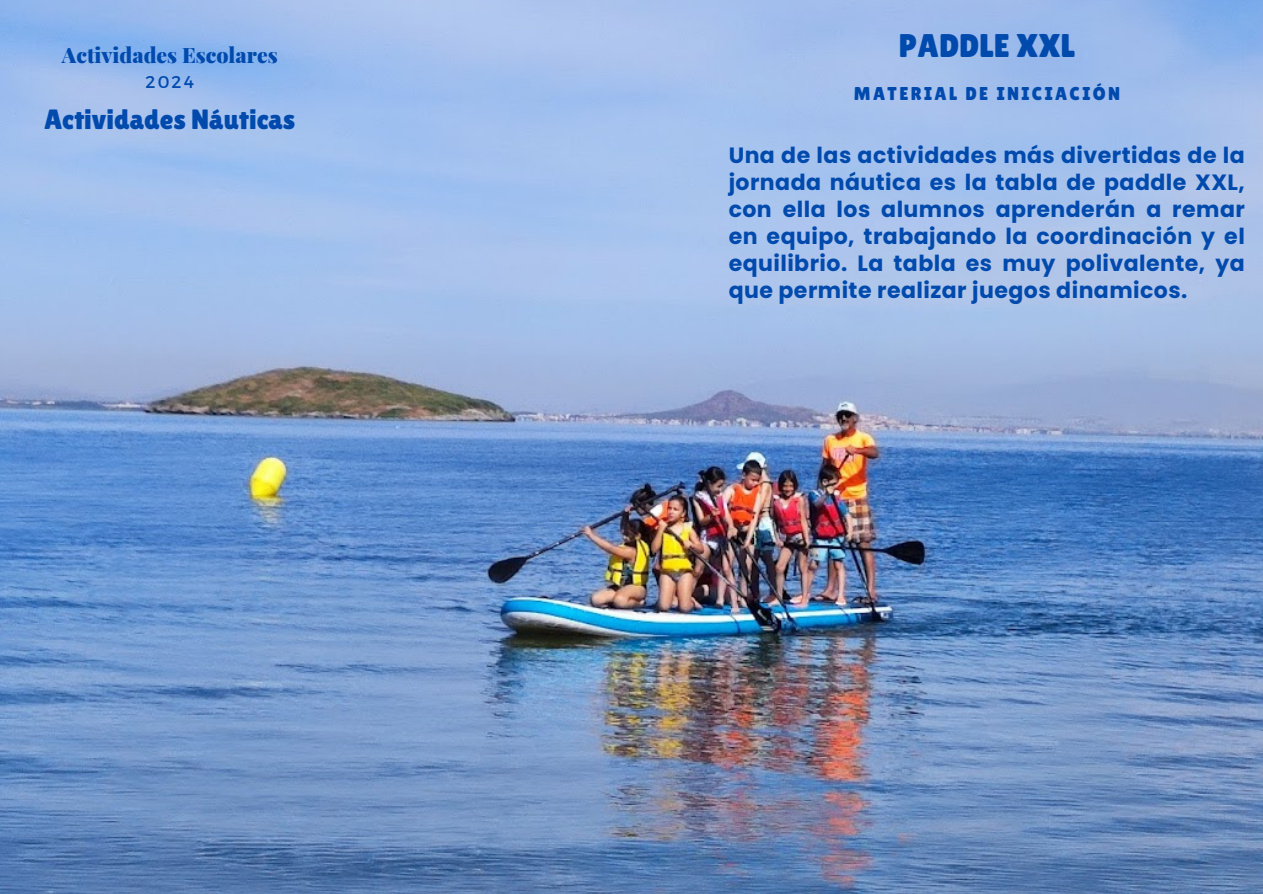
<style>
.page{position:relative;width:1263px;height:894px;background:#fff}
.page>*{position:absolute;margin:0;border:0;box-sizing:border-box;transform-origin:0 0}
.t1{font:32.7px "Lilita One";color:#004aad}
.t2{font:27.9px "Lilita One";color:#004aad}
.t3{font:700 22.05px/27px "Poppins";letter-spacing:.02em;color:#004aad;text-align:justify}
.t4{font:900 21.15px "Playfair Display";color:#004aad}
.t5{font:18.6px "Lilita One";letter-spacing:.13em;color:#004aad}
.t6{font:16.95px "Montserrat";color:#004aad}
</style>
<div class="page">
<img style="left:0;top:0;width:1263px;height:893px">
<img style="left:23px;top:760px;width:223px;height:117px">
<p class="t4" style="left:62px;top:40px;width:217px">Actividades Escolares</p>
<p class="t6" style="left:145px;top:71px;width:50px">2024</p>
<p class="t2" style="left:44px;top:104px;width:253px">Actividades Náuticas</p>
<h1 class="t1" style="left:899px;top:27px;width:177px">PADDLE XXL</h1>
<p class="t5" style="left:854px;top:83px;width:268px">MATERIAL DE INICIACIÓN</p>
<p class="t3" style="left:729px;top:141px;width:518px">Una de las actividades más divertidas de la jornada náutica es la tabla de paddle XXL, con ella los alumnos aprenderán a remar en equipo, trabajando la coordinación y el equilibrio. La tabla es muy polivalente, ya que permite realizar juegos dinamicos.</p>
</div>
